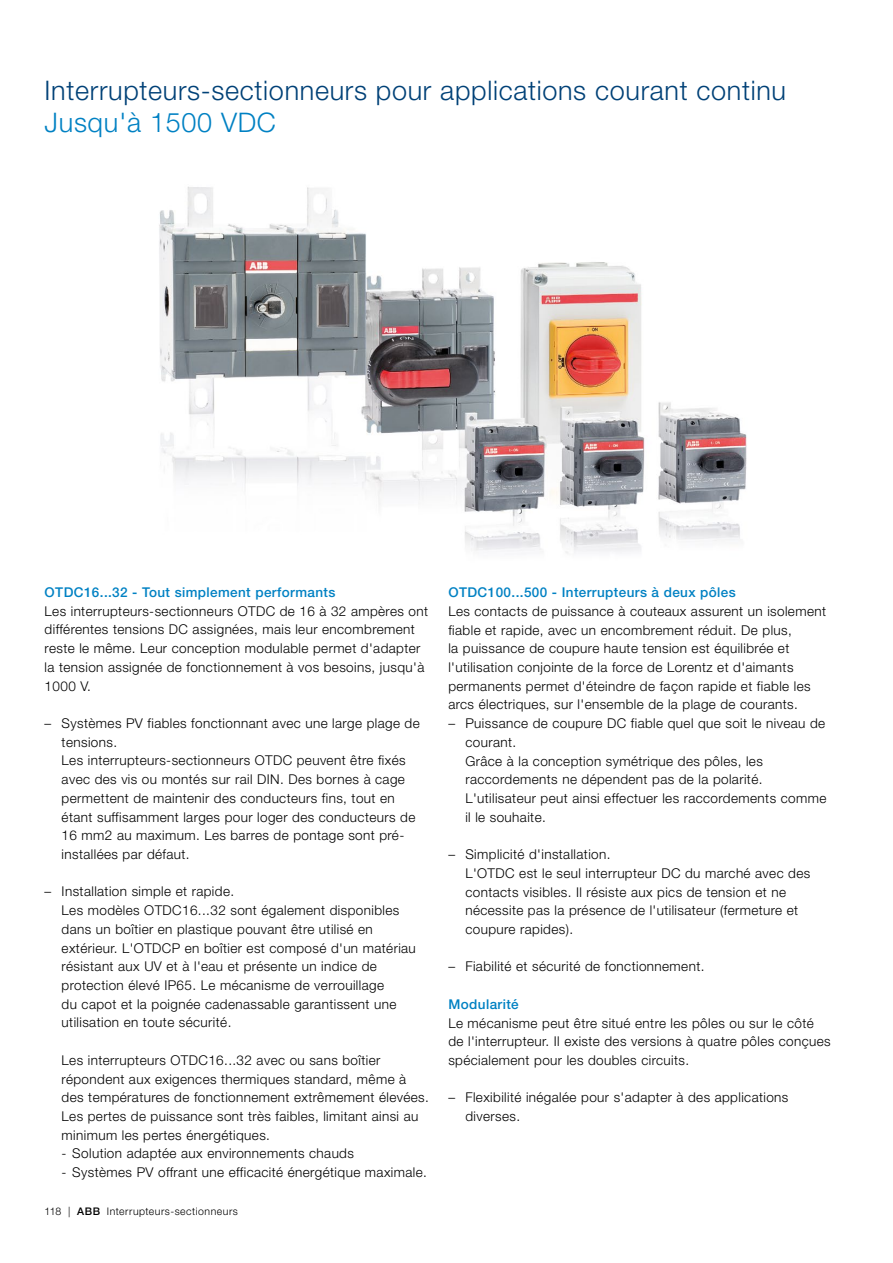
<style>
.page{position:relative;width:893px;height:1263px;background:#fff}
.page>*{position:absolute;margin:0;border:0;box-sizing:border-box;transform-origin:0 0}
.t1{font:300 27px "Helvetica Neue LT Std";letter-spacing:.025em;color:#004177}
.t2{font:300 27px "Helvetica Neue LT Std";letter-spacing:.025em;color:#0081c3}
.t3{font:300 13.5px/18.8px "Helvetica Neue LT Std";letter-spacing:.03em;color:#000}
.t4{font:500 13.5px "Helvetica Neue LT Std";letter-spacing:.03em;color:#0081c3}
.t5{font:300 10.5px "Helvetica Neue LT Std";letter-spacing:.05em;color:#000}
.s1{font-weight:500}
</style>
<div class="page">
<img style="left:159px;top:186px;width:588px;height:368px">
<h1 class="t1" style="left:45px;top:74px;width:743px">Interrupteurs-sectionneurs pour applications courant continu</h1>
<h1 class="t2" style="left:45px;top:105px;width:233px">Jusqu'à 1500 VDC</h1>
<p class="t4" style="left:45px;top:584px;width:292px">OTDC16...32 - Tout simplement performants</p>
<p class="t3" style="left:45px;top:601px;width:385px">Les interrupteurs-sectionneurs OTDC de 16 à 32 ampères ont différentes tensions DC assignées, mais leur encombrement reste le même. Leur conception modulable permet d'adapter la tension assignée de fonctionnement à vos besoins, jusqu'à 1000 V.</p>
<p class="t3" style="left:62px;top:713px;width:360px;text-indent:-17px">– Systèmes PV fiables fonctionnant avec une large plage de tensions.<br>Les interrupteurs-sectionneurs OTDC peuvent être fixés avec des vis ou montés sur rail DIN. Des bornes à cage permettent de maintenir des conducteurs fins, tout en étant suffisamment larges pour loger des conducteurs de 16 mm2 au maximum. Les barres de pontage sont pré&shy;installées par défaut.</p>
<p class="t3" style="left:62px;top:882px;width:356px;text-indent:-17px">– Installation simple et rapide.<br>Les modèles OTDC16...32 sont également disponibles dans un boîtier en plastique pouvant être utilisé en extérieur. L'OTDCP en boîtier est composé d'un matériau résistant aux UV et à l'eau et présente un indice de protection élevé IP65. Le mécanisme de verrouillage<br>du capot et la poignée cadenassable garantissent une utilisation en toute sécurité.</p>
<p class="t3" style="left:62px;top:1050px;width:369px">Les interrupteurs OTDC16...32 avec ou sans boîtier répondent aux exigences thermiques standard, même à des températures de fonctionnement extrêmement élevées.<br>Les pertes de puissance sont très faibles, limitant ainsi au minimum les pertes énergétiques.</p>
<p class="t3" style="left:62px;top:1144px;width:294px">- Solution adaptée aux environnements chauds</p>
<p class="t3" style="left:62px;top:1163px;width:367px">- Systèmes PV offrant une efficacité énergétique maximale.</p>
<p class="t5" style="left:45px;top:1204px;width:195px">118 | <span class="s1">ABB</span> Interrupteurs-sectionneurs</p>
<p class="t4" style="left:448px;top:584px;width:289px">OTDC100...500 - Interrupteurs à deux pôles</p>
<p class="t3" style="left:448px;top:601px;width:379px">Les contacts de puissance à couteaux assurent un isolement fiable et rapide, avec un encombrement réduit. De plus,<br>la puissance de coupure haute tension est équilibrée et l'utilisation conjointe de la force de Lorentz et d'aimants permanents permet d'éteindre de façon rapide et fiable les arcs électriques, sur l'ensemble de la plage de courants.</p>
<p class="t3" style="left:465px;top:714px;width:362px;text-indent:-17px">– Puissance de coupure DC fiable quel que soit le niveau de courant.<br>Grâce à la conception symétrique des pôles, les raccordements ne dépendent pas de la polarité.<br>L'utilisateur peut ainsi effectuer les raccordements comme il le souhaite.</p>
<p class="t3" style="left:465px;top:845px;width:346px;text-indent:-17px">– Simplicité d'installation.<br>L'OTDC est le seul interrupteur DC du marché avec des contacts visibles. Il résiste aux pics de tension et ne nécessite pas la présence de l'utilisateur (fermeture et coupure rapides).</p>
<p class="t3" style="left:448px;top:957px;width:258px">– Fiabilité et sécurité de fonctionnement.</p>
<p class="t4" style="left:448px;top:996px;width:72px">Modularité</p>
<p class="t3" style="left:448px;top:1013px;width:384px">Le mécanisme peut être situé entre les pôles ou sur le côté de l'interrupteur. Il existe des versions à quatre pôles conçues spécialement pour les doubles circuits.</p>
<p class="t3" style="left:465px;top:1088px;width:325px;text-indent:-17px">– Flexibilité inégalée pour s'adapter à des applications diverses.</p>
</div>
